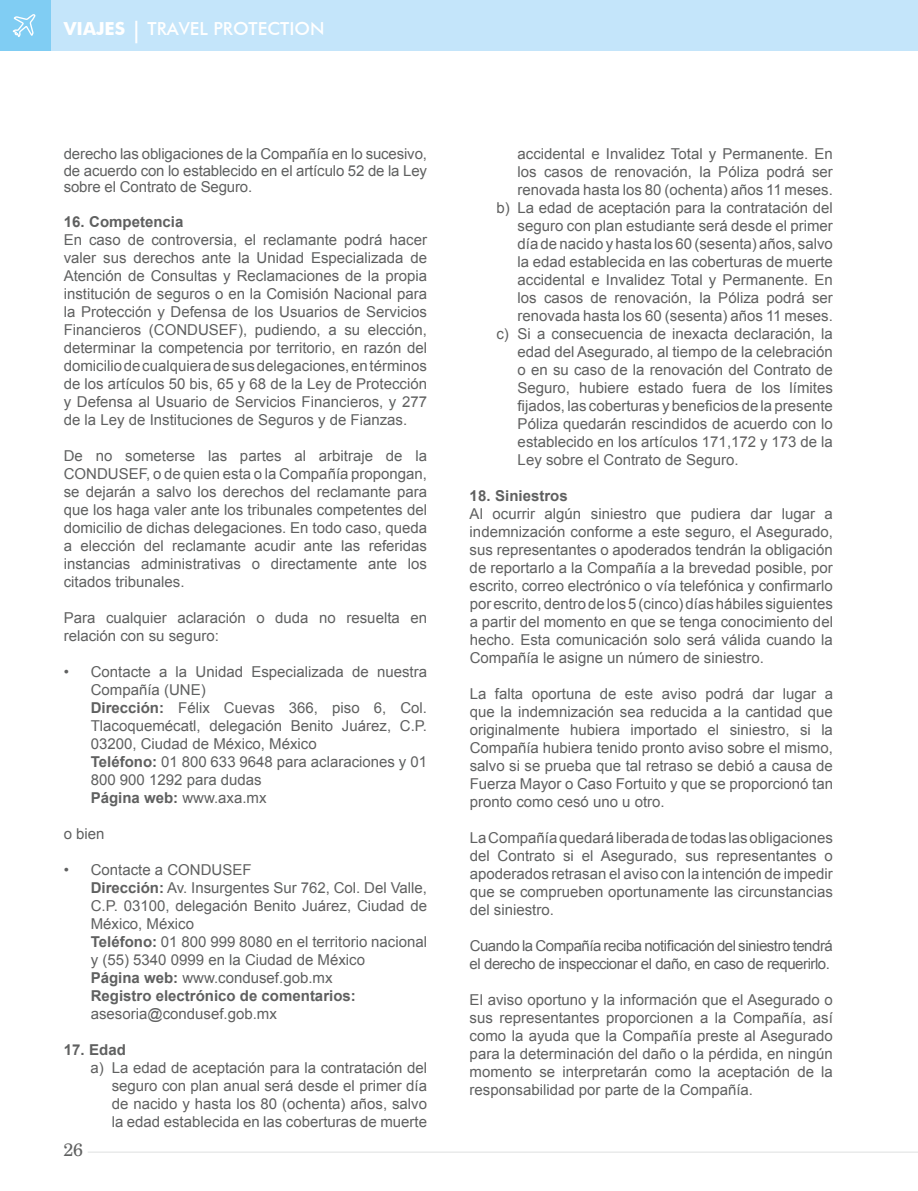
<style>
.page{position:relative;width:918px;height:1191px;background:#fff}
.page>*{position:absolute;margin:0;border:0;box-sizing:border-box;transform-origin:0 0}
.t1{font:500 18px "Futura BT";color:#fff}
.t2{font:18px "Century Schoolbook BT";color:#5f6060}
.t3{font:15px/18px "Arial";color:#5f6060;text-align:justify}
.t4{font:15px/18px "Arial";letter-spacing:-.03em;color:#5f6060}
.t5{font:700 15px "Arial";color:#5f6060}
.s1{font-weight:700}
.s2{font-size:22.5px}
</style>
<div class="page">
<div style="left:0;top:0;width:918px;height:51px;background:#c4e5fa"></div>
<div style="left:0;top:0;width:51px;height:51px;background:#80cdf3"></div>
<hr style="left:88px;top:1151px;width:830px;height:2px;background:#e9eaea">
<svg style="left:13px;top:14px;width:23px;height:23px"></svg>
<p class="t1" style="left:64px;top:18px;width:262px"><span class="s1">VIAJES</span> <span class="s2">|</span> TRAVEL PROTECTION</p>
<p class="t3" style="left:64px;top:146px;width:365px;line-height:16.5px">derecho las obligaciones de la Compañía en lo sucesivo, de acuerdo con lo establecido en el artículo 52 de la Ley sobre el Contrato de Seguro.</p>
<p class="t5" style="left:64px;top:211px;width:121px">16. Competencia</p>
<p class="t3" style="left:64px;top:230px;width:365px">En caso de controversia, el reclamante podrá hacer valer sus derechos ante la Unidad Especializada de Atención de Consultas y Reclamaciones de la propia institución de seguros o en la Comisión Nacional para la Protección y Defensa de los Usuarios de Servicios Financieros (CONDUSEF), pudiendo, a su elección, determinar la competencia por territorio, en razón del domicilio de cualquiera de sus delegaciones, en términos de los artículos 50 bis, 65 y 68 de la Ley de Protección y Defensa al Usuario de Servicios Financieros, y 277 de la Ley de Instituciones de Seguros y de Fianzas.</p>
<p class="t3" style="left:64px;top:446px;width:365px">De no someterse las partes al arbitraje de la CONDUSEF, o de quien esta o la Compañía propongan, se dejarán a salvo los derechos del reclamante para que los haga valer ante los tribunales competentes del domicilio de dichas delegaciones. En todo caso, queda a elección del reclamante acudir ante las referidas instancias administrativas o directamente ante los citados tribunales.</p>
<p class="t3" style="left:64px;top:608px;width:365px">Para cualquier aclaración o duda no resuelta en relación con su seguro:</p>
<p class="t3" style="left:91px;top:662px;width:338px;text-align:left;text-indent:-27px">• Contacte a la Unidad Especializada de nuestra Compañía (UNE)<br><span class="s1">Dirección:</span> Félix Cuevas 366, piso 6, Col.<br>Tlacoquemécatl, delegación Benito Juárez, C.P.<br>03200, Ciudad de México, México<br><span class="s1">Teléfono:</span> 01 800 633 9648 para aclaraciones y 01<br>800 900 1292 para dudas<br><span class="s1">Página web:</span> www.axa.mx</p>
<p class="t3" style="left:64px;top:824px;width:42px">o bien</p>
<p class="t3" style="left:91px;top:860px;width:338px;text-align:left;text-indent:-27px">• Contacte a CONDUSEF<br><span class="s1">Dirección:</span> Av. Insurgentes Sur 762, Col. Del Valle, C.P. 03100, delegación Benito Juárez, Ciudad de México, México<br><span class="s1">Teléfono:</span> 01 800 999 8080 en el territorio nacional y (55) 5340 0999 en la Ciudad de México<br><span class="s1">Página web:</span> www.condusef.gob.mx<br><span class="s1">Registro electrónico de comentarios:</span></p>
<p class="t3" style="left:91px;top:1004px;width:188px">asesoria@condusef.gob.mx</p>
<p class="t5" style="left:64px;top:1039px;width:64px">17. Edad</p>
<p class="t3" style="left:112px;top:1058px;width:317px;text-indent:-21px">a) La edad de aceptación para la contratación del seguro con plan anual será desde el primer día de nacido y hasta los 80 (ochenta) años, salvo la edad establecida en las coberturas de muerte</p>
<p class="t2" style="left:63px;top:1138px;width:21px">26</p>
<p class="t3" style="left:518px;top:145px;width:317px">accidental e Invalidez Total y Permanente. En</p>
<p class="t3" style="left:518px;top:163px;width:317px">los casos de renovación, la Póliza podrá ser</p>
<p class="t3" style="left:518px;top:181px;width:317px">renovada hasta los 80 (ochenta) años 11 meses.</p>
<p class="t3" style="left:496px;top:199px;width:338px">b) La edad de aceptación para la contratación del</p>
<p class="t3" style="left:518px;top:217px;width:317px">seguro con plan estudiante será desde el primer</p>
<p class="t3" style="left:518px;top:235px;width:317px">día de nacido y hasta los 60 (sesenta) años, salvo</p>
<p class="t3" style="left:518px;top:253px;width:317px">la edad establecida en las coberturas de muerte</p>
<p class="t3" style="left:518px;top:271px;width:317px">accidental e Invalidez Total y Permanente. En</p>
<p class="t3" style="left:518px;top:289px;width:317px">los casos de renovación, la Póliza podrá ser</p>
<p class="t3" style="left:518px;top:307px;width:317px">renovada hasta los 60 (sesenta) años 11 meses.</p>
<p class="t3" style="left:496px;top:325px;width:338px">c) Si a consecuencia de inexacta declaración, la</p>
<p class="t3" style="left:518px;top:343px;width:317px">edad del Asegurado, al tiempo de la celebración</p>
<p class="t3" style="left:518px;top:361px;width:317px">o en su caso de la renovación del Contrato de</p>
<p class="t3" style="left:518px;top:379px;width:317px">Seguro, hubiere estado fuera de los límites</p>
<p class="t3" style="left:518px;top:397px;width:317px">fijados, las coberturas y beneficios de la presente</p>
<p class="t3" style="left:518px;top:415px;width:317px">Póliza quedarán rescindidos de acuerdo con lo</p>
<p class="t3" style="left:518px;top:433px;width:317px">establecido en los artículos 171,172 y 173 de la</p>
<p class="t3" style="left:518px;top:451px;width:222px">Ley sobre el Contrato de Seguro.</p>
<p class="t5" style="left:470px;top:486px;width:100px">18. Siniestros</p>
<p class="t3" style="left:470px;top:505px;width:365px">Al ocurrir algún siniestro que pudiera dar lugar a indemnización conforme a este seguro, el Asegurado, sus representantes o apoderados tendrán la obligación de reportarlo a la Compañía a la brevedad posible, por escrito, correo electrónico o vía telefónica y confirmarlo por escrito, dentro de los 5 (cinco) días hábiles siguientes a partir del momento en que se tenga conocimiento del hecho. Esta comunicación solo será válida cuando la Compañía le asigne un número de siniestro.</p>
<p class="t3" style="left:470px;top:685px;width:365px">La falta oportuna de este aviso podrá dar lugar a que la indemnización sea reducida a la cantidad que originalmente hubiera importado el siniestro, si la Compañía hubiera tenido pronto aviso sobre el mismo, salvo si se prueba que tal retraso se debió a causa de Fuerza Mayor o Caso Fortuito y que se proporcionó tan pronto como cesó uno u otro.</p>
<p class="t3" style="left:470px;top:829px;width:365px">La Compañía quedará liberada de todas las obligaciones del Contrato si el Asegurado, sus representantes o apoderados retrasan el aviso con la intención de impedir que se comprueben oportunamente las circunstancias del siniestro.</p>
<p class="t4" style="left:470px;top:937px;width:365px">Cuando la Compañía reciba notificación del siniestro tendrá el derecho de inspeccionar el daño, en caso de requerirlo.</p>
<p class="t3" style="left:470px;top:991px;width:365px">El aviso oportuno y la información que el Asegurado o sus representantes proporcionen a la Compañía, así como la ayuda que la Compañía preste al Asegurado para la determinación del daño o la pérdida, en ningún momento se interpretarán como la aceptación de la responsabilidad por parte de la Compañía.</p>
</div>
